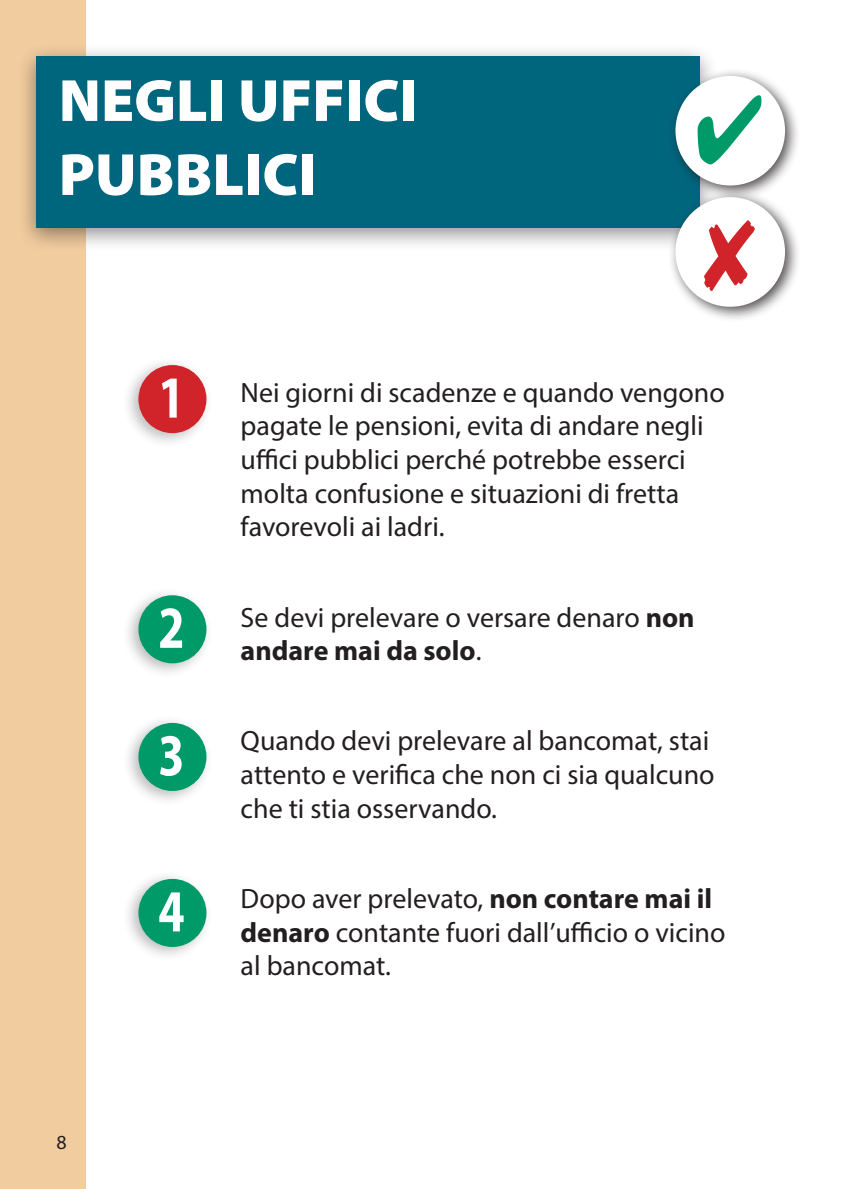
<style>
.page{position:relative;width:848px;height:1189px;background:#fff}
.page>*{position:absolute;margin:0;border:0;box-sizing:border-box;transform-origin:0 0}
.t1{font:900 60px/74px "Myriad Pro";color:#fff}
.t2{font:700 semi-condensed 60px/127.6px "Myriad Pro";color:#fff;scale:.85 1}
.t3{font:28px/33.6px "Myriad Pro";color:#231f20}
.t4{font:20px "Myriad Pro";color:#231f20}
.s1{font-weight:700}
</style>
<div class="page">
<div style="left:0;top:0;width:86px;height:1188px;background:#f1cc9e"></div>
<div style="left:17px;top:43px;width:701px;height:209px;background:#231f20;opacity:.5"></div>
<div style="left:36px;top:56px;width:663px;height:172px;background:#00667e"></div>
<div style="left:122px;top:356px;width:92px;height:92px;background:#231f20;opacity:.3"></div>
<div style="left:138px;top:365px;width:68px;height:68px;background:#d1232a;border-radius:50%"></div>
<div style="left:122px;top:587px;width:92px;height:91px;background:#231f20;opacity:.3"></div>
<div style="left:138px;top:595px;width:68px;height:68px;background:#009a69;border-radius:50%"></div>
<div style="left:122px;top:714px;width:92px;height:92px;background:#231f20;opacity:.3"></div>
<div style="left:138px;top:723px;width:68px;height:68px;background:#009a69;border-radius:50%"></div>
<div style="left:122px;top:870px;width:92px;height:91px;background:#231f20;opacity:.3"></div>
<div style="left:138px;top:878px;width:68px;height:68px;background:#009a69;border-radius:50%"></div>
<div style="left:667px;top:68px;width:134px;height:133px;background:#231f20;opacity:.8"></div>
<div style="left:675px;top:76px;width:110px;height:109px;background:#fff;border-radius:50%"></div>
<div style="left:667px;top:189px;width:134px;height:133px;background:#231f20;opacity:.8"></div>
<div style="left:675px;top:197px;width:110px;height:110px;background:#fff;border-radius:50%"></div>
<h1 class="t1" style="left:59px;top:64px;width:361px">NEGLI UFFICI<br>PUBBLICI</h1>
<p class="t4" style="left:56px;top:1129px;width:12px">8</p>
<h1 class="t2" style="left:158px;top:332px;width:32px">1</h1>
<p class="t3" style="left:241px;top:375px;width:486px">Nei giorni di scadenze e quando vengono pagate le pensioni, evita di andare negli uffici pubblici perché potrebbe esserci molta confusione e situazioni di fretta favorevoli ai ladri.</p>
<h1 class="t2" style="left:158px;top:562px;width:32px">2<br>3</h1>
<p class="t3" style="left:241px;top:600px;width:455px">Se devi prelevare o versare denaro <span class="s1">non andare mai da solo</span>.</p>
<p class="t3" style="left:241px;top:723px;width:475px">Quando devi prelevare al bancomat, stai attento e verifica che non ci sia qualcuno che ti stia osservando.</p>
<h1 class="t2" style="left:158px;top:845px;width:32px">4</h1>
<p class="t3" style="left:241px;top:881px;width:486px">Dopo aver prelevato, <span class="s1">non contare mai il denaro</span> contante fuori dall’ufficio o vicino al bancomat.</p>
</div>
